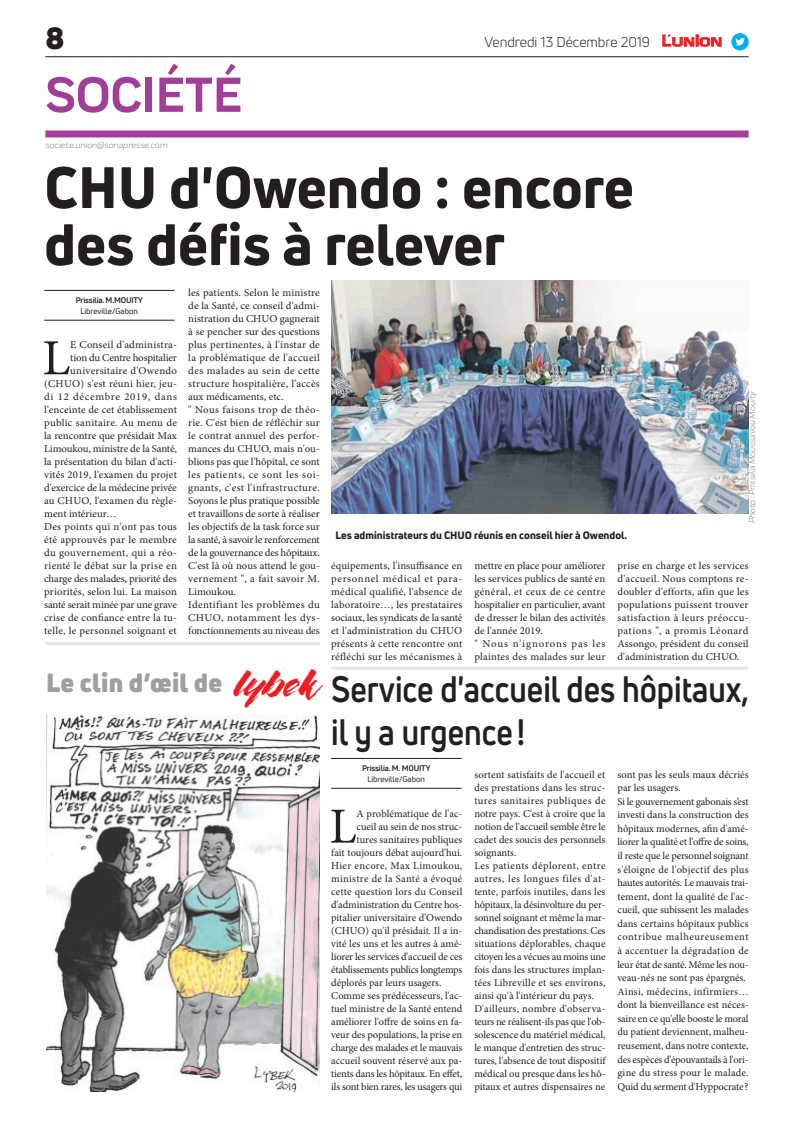
<style>
.page{position:relative;width:794px;height:1129px;background:#fff}
.page>*{position:absolute;margin:0;border:0;box-sizing:border-box;transform-origin:0 0}
.t1{font:800 57px/57px "Uni Neue";color:#231f20}
.t2{font:700 51px "Praktika";color:#a13e97}
.t3{font:50.5px "Minion Pro";color:#231f20}
.t4{font:700 36px/43.2px "Uni Neue";color:#231f20;scale:.87 1}
.t5{font:900 30px "Uni Neue";color:#231f20}
.t6{font:900 25.7px "Uni Neue";letter-spacing:.01em;color:#9e9fa3}
.t7{font:14px "Uni Neue";color:#231f20}
.t8{font:10.5px/13px "Minion Pro";color:#231f20}
.t9{font:10.5px "Minion Pro";letter-spacing:.02em;color:#231f20}
.t10{font:10.5px "Minion Pro";letter-spacing:.025em;color:#231f20}
.t11{font:800 10.5px "Uni Neue";color:#231f20}
.t12{font:10.5px "Minion Pro";letter-spacing:.03em;color:#231f20}
.t13{font:10.5px "Minion Pro";letter-spacing:-.025em;color:#231f20}
.t14{font:10.5px "Minion Pro";letter-spacing:.065em;color:#231f20}
.t15{font:italic 9px "Praktika";color:#818386}
.t16{font:700 8px "Uni Neue";letter-spacing:-.02em;color:#231f20}
.t17{font:8px "Uni Neue";color:#231f20}
.s1{font-family:"Eurostile";font-weight:600;font-size:14.9px;color:#ee1d23}
.s2{font-family:"Eurostile";font-weight:600;font-size:11.4px;color:#ee1d23}
.s3{font-family:"The Flower City";font-weight:400;font-size:40.5px;color:#ee1d23}
</style>
<div class="page">
<hr style="left:45px;top:56px;width:703px;height:1px;background:#231f20">
<div style="left:45px;top:130px;width:703px;height:7px;background:#a13e97"></div>
<svg style="left:662px;top:34px;width:60px;height:13px"></svg>
<div style="left:731px;top:33px;width:17px;height:18px;background:#00aeef;border-radius:50%"></div>
<svg style="left:735px;top:38px;width:10px;height:8px"></svg>
<hr style="left:45px;top:642px;width:275px;height:3px;background:#e7e8e2">
<img style="left:46px;top:714px;width:274px;height:377px">
<hr style="left:331px;top:787px;width:130px;height:1px;background:#231f20">
<hr style="left:331px;top:758px;width:130px;height:1px;background:#231f20">
<hr style="left:331px;top:666px;width:417px;height:3px;background:#e8e6e0">
<hr style="left:44px;top:319px;width:131px;height:1px;background:#231f20">
<hr style="left:44px;top:290px;width:131px;height:1px;background:#231f20">
<img style="left:331px;top:281px;width:417px;height:232px">
<h3 class="t5" style="left:45px;top:17px;width:21px">8</h3>
<h2 class="t2" style="left:45px;top:54px;width:198px">SOCIÉTÉ</h2>
<p class="t15" style="left:45px;top:139px;width:124px">societe.union@sonapresse.com</p>
<h3 class="t7" style="left:484px;top:33px;width:239px">Vendredi 13 Décembre 2019 <span class="s1">L</span><span class="s2">UNION</span></h3>
<h1 class="t1" style="left:44px;top:158px;width:591px">CHU d'Owendo : encore des défis à relever</h1>
<p class="t16" style="left:76px;top:295px;width:69px">Prissilia. M.MOUITY</p>
<p class="t17" style="left:80px;top:306px;width:59px">Libreville/Gabon</p>
<p class="t8" style="left:188px;top:286px;width:133px">les patients. Selon le ministre de la Santé, ce conseil d'admi&shy;nistration du CHUO gagnerait à se pencher sur des questions plus pertinentes, à l'instar de la problématique de l'accueil des malades au sein de cette structure hospitalière, l'accès aux médicaments, etc.<br>" Nous faisons trop de théo&shy;rie. C'est bien de réfléchir sur le contrat annuel des perfor&shy;mances du CHUO, mais n'ou&shy;blions pas que l'hôpital, ce sont les patients, ce sont les soi&shy;gnants, c'est l'infrastructure.<br>Soyons le plus pratique possible et travaillons de sorte à réaliser les objectifs de la task force sur la santé, à savoir le renforcement de la gouvernance des hôpitaux.<br>C'est là où nous attend le gou&shy;vernement ", a fait savoir M.<br>Limoukou.<br>Identifiant les problèmes du<br>CHUO, notamment les dys&shy;fonctionnements au niveau des</p>
<h3 class="t3" style="left:42px;top:324px;width:29px">L</h3>
<p class="t8" style="left:70px;top:338px;width:108px">E Conseil d'administra-</p>
<p class="t8" style="left:70px;top:351px;width:108px">tion du Centre hospitalier</p>
<p class="t9" style="left:70px;top:364px;width:108px">universitaire d'Owendo</p>
<p class="t9" style="left:44px;top:377px;width:134px">(CHUO) s'est réuni hier, jeu-</p>
<p class="t14" style="left:44px;top:390px;width:134px">di 12 décembre 2019, dans</p>
<p class="t8" style="left:44px;top:403px;width:134px">l'enceinte de cet établissement</p>
<p class="t10" style="left:44px;top:416px;width:134px">public sanitaire. Au menu de</p>
<p class="t8" style="left:44px;top:429px;width:134px">la rencontre que présidait Max</p>
<p class="t8" style="left:44px;top:442px;width:134px">Limoukou, ministre de la Santé,</p>
<p class="t8" style="left:44px;top:455px;width:134px">la présentation du bilan d'acti-</p>
<p class="t8" style="left:44px;top:468px;width:134px">vités 2019, l'examen du projet</p>
<p class="t8" style="left:44px;top:481px;width:134px">d'exercice de la médecine privée</p>
<p class="t8" style="left:44px;top:494px;width:134px">au CHUO, l'examen du règle-</p>
<p class="t8" style="left:44px;top:507px;width:74px">ment intérieur…</p>
<p class="t9" style="left:44px;top:520px;width:134px">Des points qui n'ont pas tous</p>
<p class="t9" style="left:44px;top:533px;width:134px">été approuvés par le membre</p>
<p class="t10" style="left:44px;top:546px;width:134px">du gouvernement, qui a réo-</p>
<p class="t10" style="left:44px;top:559px;width:134px">rienté le débat sur la prise en</p>
<p class="t8" style="left:44px;top:572px;width:134px">charge des malades, priorité des</p>
<p class="t8" style="left:44px;top:585px;width:134px">priorités, selon lui. La maison</p>
<p class="t8" style="left:44px;top:598px;width:134px">santé serait minée par une grave</p>
<p class="t8" style="left:44px;top:611px;width:134px">crise de confiance entre la tu-</p>
<p class="t9" style="left:44px;top:624px;width:134px">telle, le personnel soignant et</p>
<p class="t15" style="left:746px;top:523px;width:134px;rotate:-90deg">Photo : Prissilia Moussavou Mouity</p>
<p class="t11" style="left:335px;top:528px;width:293px">Les administrateurs du CHUO réunis en conseil hier à Owendol.</p>
<p class="t8" style="left:331px;top:559px;width:133px;text-align:justify">équipements, l'insuffisance en personnel médical et para&shy;médical qualifié, l'absence de laboratoire…, les prestataires sociaux, les syndicats de la santé et l'administration du CHUO présents à cette rencontre ont réfléchi sur les mécanismes à</p>
<p class="t8" style="left:474px;top:559px;width:133px">mettre en place pour améliorer les services publics de santé en général, et ceux de ce centre hospitalier en particulier, avant de dresser le bilan des activités de l'année 2019.<br>" Nous n'ignorons pas les plaintes des malades sur leur</p>
<p class="t8" style="left:617px;top:559px;width:133px;text-align:justify">prise en charge et les services d'accueil. Nous comptons re&shy;doubler d'efforts, afin que les populations puissent trouver satisfaction à leurs préoccu&shy;pations ", a promis Léonard Assongo, président du conseil d'administration du CHUO.</p>
<h3 class="t6" style="left:46px;top:664px;width:271px">Le clin d’œil de <span class="s3">lybek</span></h3>
<h3 class="t4" style="left:331px;top:667px;width:482px">Service d'accueil des hôpitaux, il y a urgence!</h3>
<p class="t16" style="left:362px;top:763px;width:70px">Prissilia. M. MOUITY</p>
<p class="t17" style="left:367px;top:773px;width:59px">Libreville/Gabon</p>
<p class="t8" style="left:474px;top:767px;width:133px">sortent satisfaits de l'accueil et des prestations dans les struc&shy;tures sanitaires publiques de notre pays. C'est à croire que la notion de l'accueil semble être le cadet des soucis des personnels soignants.<br>Les patients déplorent, entre autres, les longues files d'at&shy;tente, parfois inutiles, dans les hôpitaux, la désinvolture du per&shy;sonnel soignant et même la mar&shy;chandisation des prestations. Ces situations déplorables, chaque citoyen les a vécues au moins une fois dans les structures implan&shy;tées Libreville et ses environs, ainsi qu'à l'intérieur du pays.<br>D'ailleurs, nombre d'observa&shy;teurs ne réalisent-ils pas que l'ob&shy;solescence du matériel médical, le manque d'entretien des struc&shy;tures, l'absence de tout dispositif médical ou presque dans les hô&shy;pitaux et autres dispensaires ne</p>
<p class="t8" style="left:617px;top:767px;width:133px;line-height:13.6px">sont pas les seuls maux décriés par les usagers.<br>Si le gouvernement gabonais s’est investi dans la construction des hôpitaux modernes, afin d'amé&shy;liorer la qualité et l'offre de soins, il reste que le personnel soignant s'éloigne de l'objectif des plus hautes autorités. Le mauvais trai&shy;tement, dont la qualité de l'ac&shy;cueil, que subissent les malades dans certains hôpitaux publics contribue malheureusement à accentuer la dégradation de leur état de santé. Même les nou&shy;veau-nés ne sont pas épargnés.<br>Ainsi, médecins, infirmiers… dont la bienveillance est néces&shy;saire en ce qu'elle booste le moral du patient deviennent, malheu&shy;reusement, dans notre contexte, des espèces d'épouvantails à l'ori&shy;gine du stress pour le malade.<br>Quid du serment d'Hyppocrate?</p>
<h3 class="t3" style="left:329px;top:792px;width:29px">L</h3>
<p class="t8" style="left:356px;top:806px;width:107px">A problématique de l'ac-</p>
<p class="t8" style="left:356px;top:819px;width:107px">cueil au sein de nos struc-</p>
<p class="t8" style="left:356px;top:832px;width:107px">tures sanitaires publiques</p>
<p class="t8" style="left:331px;top:845px;width:133px">fait toujours débat aujourd'hui.</p>
<p class="t12" style="left:331px;top:858px;width:133px">Hier encore, Max Limoukou,</p>
<p class="t12" style="left:331px;top:871px;width:133px">ministre de la Santé a évoqué</p>
<p class="t9" style="left:331px;top:884px;width:133px">cette question lors du Conseil</p>
<p class="t8" style="left:331px;top:897px;width:133px">d'administration du Centre hos-</p>
<p class="t8" style="left:331px;top:910px;width:133px">pitalier universitaire d'Owendo</p>
<p class="t8" style="left:331px;top:923px;width:133px">(CHUO) qu'il présidait. Il a in-</p>
<p class="t8" style="left:331px;top:936px;width:133px">vité les uns et les autres à amé-</p>
<p class="t8" style="left:331px;top:949px;width:133px">liorer les services d'accueil de ces</p>
<p class="t13" style="left:331px;top:962px;width:133px">établissements publics longtemps</p>
<p class="t8" style="left:331px;top:975px;width:112px">déplorés par leurs usagers.</p>
<p class="t8" style="left:331px;top:988px;width:133px">Comme ses prédécesseurs, l'ac-</p>
<p class="t8" style="left:331px;top:1001px;width:133px">tuel ministre de la Santé entend</p>
<p class="t8" style="left:331px;top:1014px;width:133px">améliorer l'offre de soins en fa-</p>
<p class="t8" style="left:331px;top:1027px;width:133px">veur des populations, la prise en</p>
<p class="t8" style="left:331px;top:1040px;width:133px">charge des malades et le mauvais</p>
<p class="t8" style="left:331px;top:1053px;width:133px">accueil souvent réservé aux pa-</p>
<p class="t8" style="left:331px;top:1066px;width:133px">tients dans les hôpitaux. En effet,</p>
<p class="t8" style="left:331px;top:1079px;width:133px">ils sont bien rares, les usagers qui</p>
</div>
